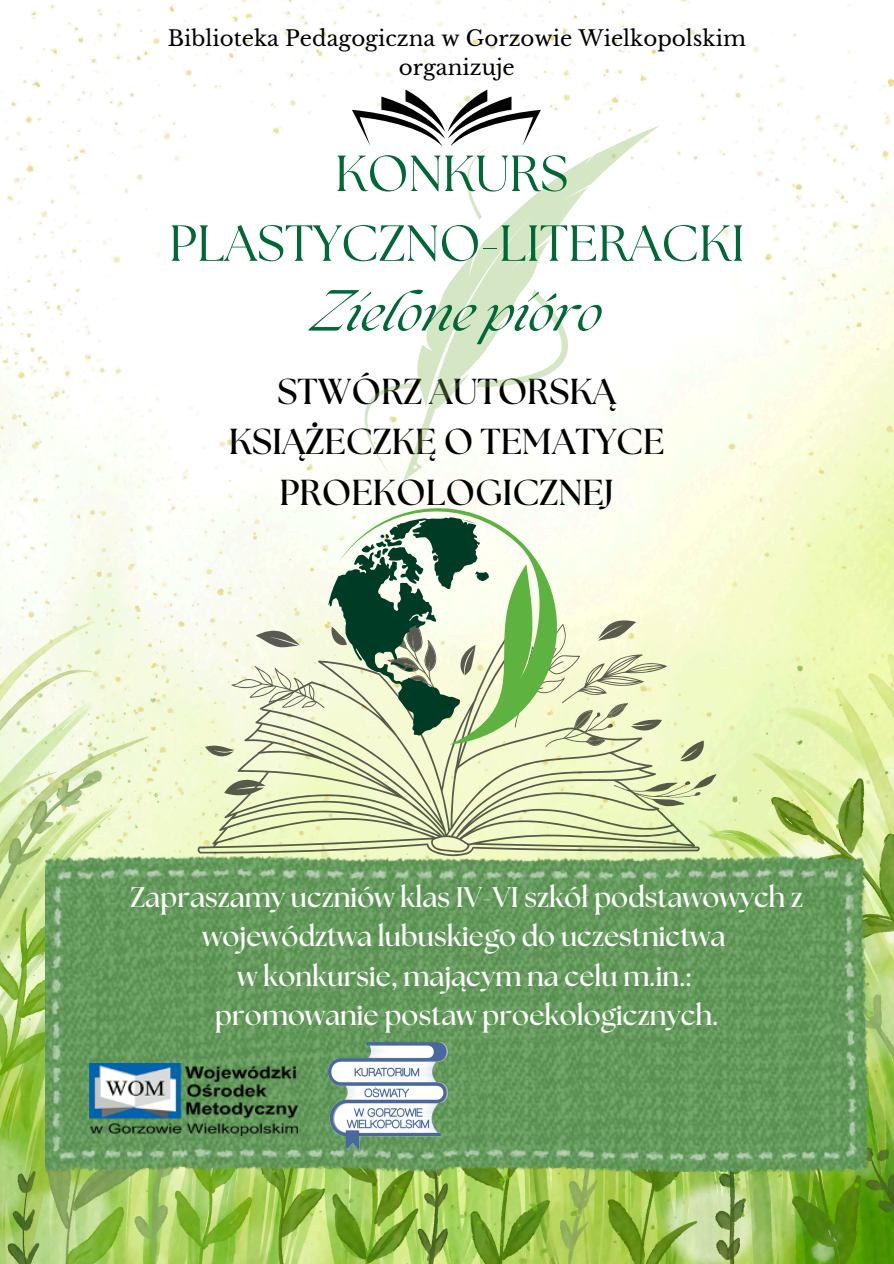
<style>
.page{position:relative;width:894px;height:1264px;background:#fff}
.page>*{position:absolute;margin:0;border:0;box-sizing:border-box;transform-origin:0 0}
.t1{font:50.55px/69.8px "The Seasons";color:#006837;text-align:center}
.t2{font:700 36px/50.7px "The Seasons";color:#000;text-align:center}
.t3{font:700 28.35px/39.3px "The Seasons";color:#fff;text-align:center}
.t4{font:21.45px/29.2px "Libre Baskerville";color:#000;text-align:center}
.s1{font-style:italic}
</style>
<div class="page">
<img style="left:0;top:0;width:893px;height:1263px">
<svg style="left:197px;top:622px;width:502px;height:234px;background:#dbe3b7"></svg>
<svg style="left:613px;top:774px;width:103px;height:32px;background:#cbd5a5"></svg>
<svg style="left:224px;top:779px;width:41px;height:16px"></svg>
<svg style="left:205px;top:745px;width:29px;height:11px"></svg>
<svg style="left:679px;top:740px;width:24px;height:21px"></svg>
<svg style="left:514px;top:619px;width:152px;height:128px;background:#dee1bc"></svg>
<svg style="left:338px;top:492px;width:227px;height:252px"></svg>
<svg style="left:231px;top:517px;width:257px;height:219px"></svg>
<svg style="left:364px;top:383px;width:39px;height:93px"></svg>
<svg style="left:403px;top:125px;width:257px;height:356px"></svg>
<img style="left:45px;top:856px;width:824px;height:315px">
<svg style="left:352px;top:90px;width:188px;height:130px"></svg>
<img style="left:89px;top:1063px;width:208px;height:72px">
<img style="left:328px;top:1042px;width:119px;height:106px">
<p class="t4" style="left:168px;top:23px;width:579px">Biblioteka Pedagogiczna w Gorzowie Wielkopolskim organizuje</p>
<p class="t1" style="left:169px;top:142px;width:577px">KONKURS<br>PLASTYCZNO-LITERACKI<br><span class="s1">Zielone pióro</span></p>
<p class="t2" style="left:229px;top:367px;width:437px">STWÓRZ AUTORSKĄ<br>KSIĄŻECZKĘ O TEMATYCE<br>PROEKOLOGICZNEJ</p>
<h1 class="t3" style="left:130px;top:878px;width:674px">Zapraszamy uczniów klas IV-VI szkół podstawowych z województwa lubuskiego do uczestnictwa<br>w konkursie, mającym na celu m.in.:<br>promowanie postaw proekologicznych.</h1>
</div>
